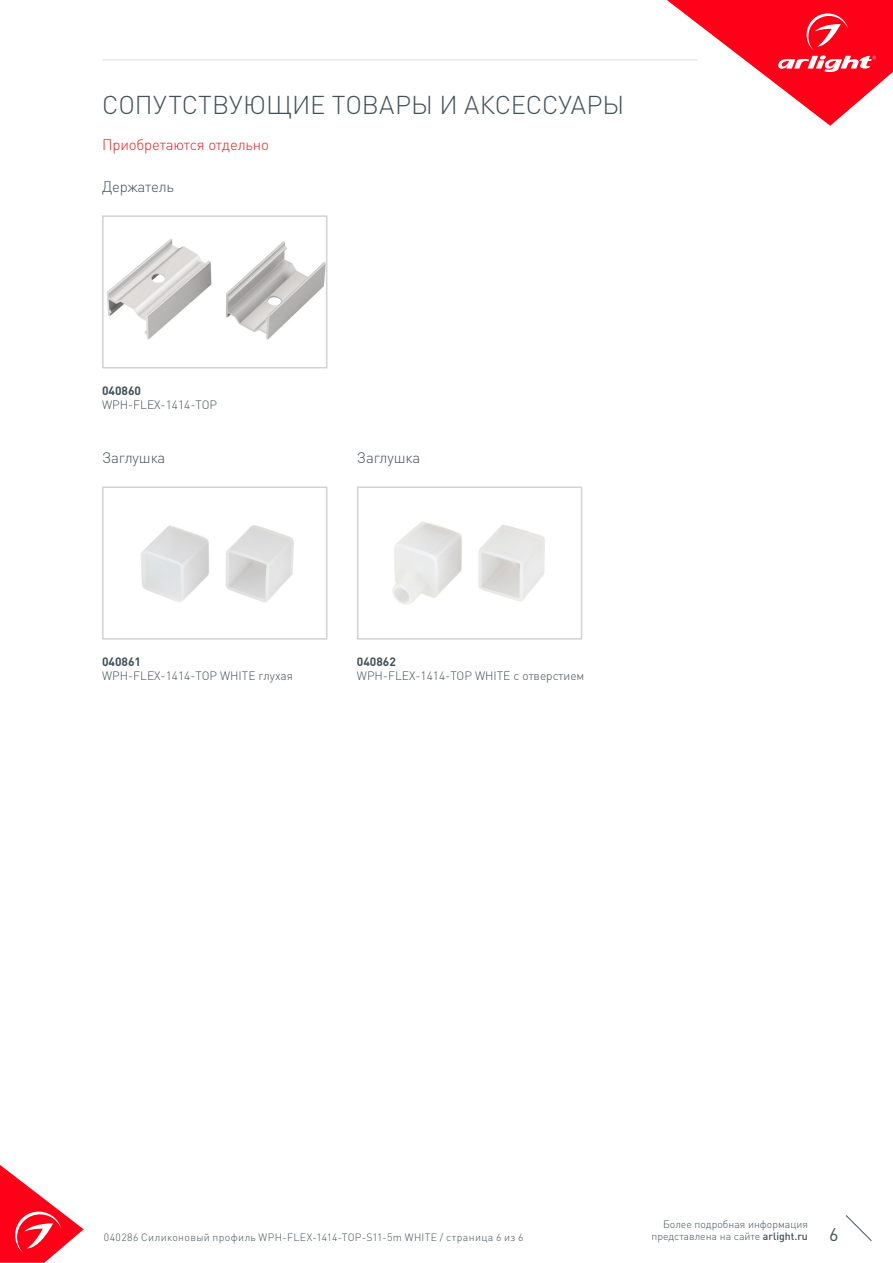
<style>
.page{position:relative;width:893px;height:1263px;background:#fff}
.page>*{position:absolute;margin:0;border:0;box-sizing:border-box;transform-origin:0 0}
.t1{font:300 25.5px "DIN Pro";color:#425159}
.t2{font:18px "DIN Pro";color:#425159}
.t3{font:300 15px "DIN Pro";letter-spacing:-.01em;color:#425159}
.t4{font:300 15px "DIN Pro";letter-spacing:-.01em;color:#d5262a}
.t5{font:300 12px/14.4px "DIN Pro";color:#425159}
.t6{font:700 12px "DIN Pro";color:#425159}
.t7{font:300 10.5px "DIN Pro";letter-spacing:.035em;color:#425159}
.t8{font:300 10.5px "DIN Pro";color:#425159}
.s1{font-weight:700}
.s2{font-weight:500}
</style>
<div class="page">
<svg style="left:0;top:1165px;width:84px;height:98px"></svg>
<svg style="left:845px;top:1215px;width:27px;height:26px"></svg>
<svg style="left:667px;top:0;width:226px;height:126px"></svg>
<hr style="left:102px;top:60px;width:595px;height:1px;background:#dcdddf">
<img style="left:392px;top:521px;width:153px;height:84px">
<div style="left:357px;top:486px;width:225px;height:154px;border:2px solid #d1d2d4"></div>
<img style="left:141px;top:525px;width:153px;height:77px">
<div style="left:102px;top:486px;width:225px;height:154px;border:2px solid #d1d2d4"></div>
<img style="left:107px;top:239px;width:217px;height:101px">
<div style="left:102px;top:215px;width:225px;height:153px;border:2px solid #d1d2d4"></div>
<p class="t1" style="left:102px;top:87px;width:524px">СОПУТСТВУЮЩИЕ ТОВАРЫ И АКСЕССУАРЫ</p>
<p class="t4" style="left:102px;top:134px;width:168px">Приобретаются отдельно</p>
<p class="t3" style="left:102px;top:177px;width:73px">Держатель</p>
<p class="t6" style="left:102px;top:382px;width:41px">040860</p>
<p class="t5" style="left:102px;top:397px;width:117px">WPH-FLEX-1414-TOP</p>
<p class="t3" style="left:102px;top:448px;width:65px">Заглушка</p>
<p class="t3" style="left:357px;top:448px;width:65px">Заглушка</p>
<p class="t5" style="left:102px;top:654px;width:193px"><span class="s1">040861<br></span>WPH-FLEX-1414-TOP WHITE глухая</p>
<p class="t6" style="left:357px;top:653px;width:41px">040862</p>
<p class="t5" style="left:357px;top:668px;width:229px">WPH-FLEX-1414-TOP WHITE с отверстием</p>
<p class="t8" style="left:663px;top:1216px;width:146px">Более подробная информация</p>
<p class="t8" style="left:651px;top:1229px;width:158px">представлена на сайте <span class="s2">arlight.ru</span></p>
<p class="t7" style="left:104px;top:1230px;width:421px">040286 Силиконовый профиль WPH-FLEX-1414-TOP-S11-5m WHITE / страница 6 из 6</p>
<h2 class="t2" style="left:829px;top:1222px;width:11px">6</h2>
</div>
